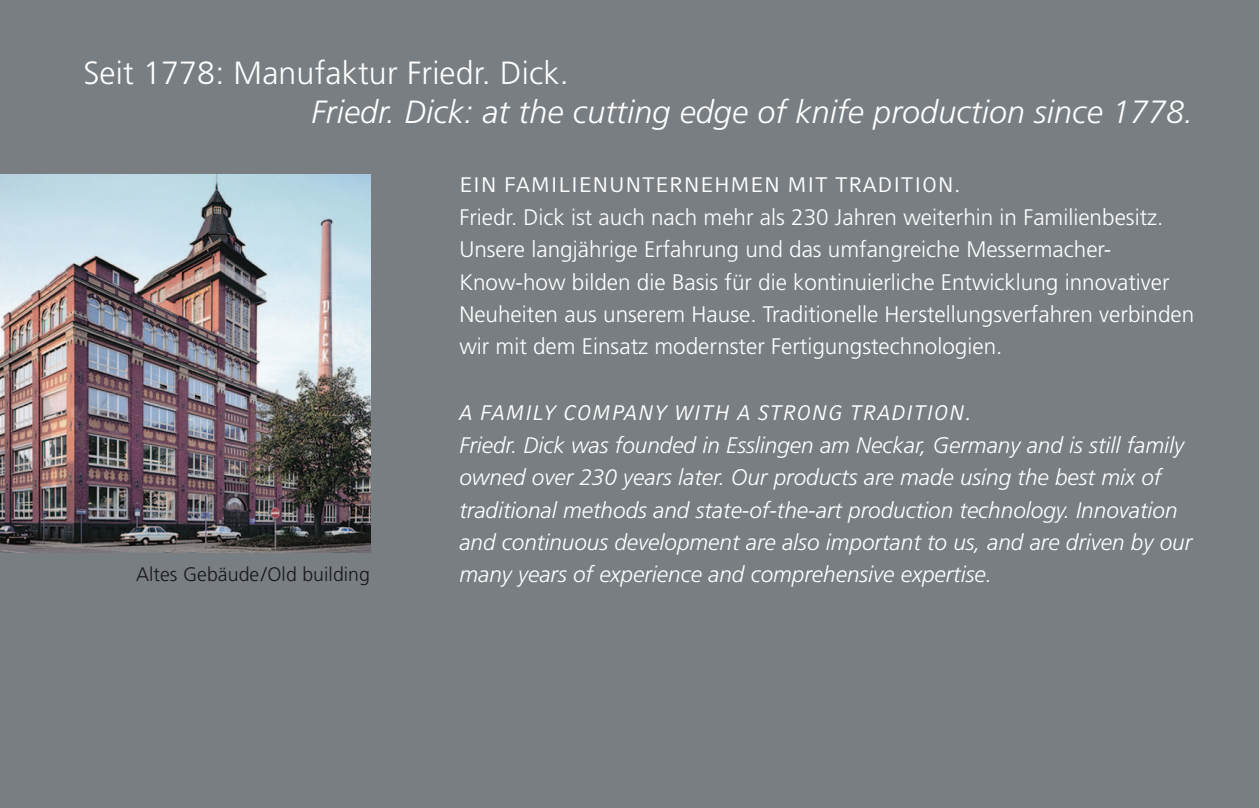
<style>
.page{position:relative;width:1259px;height:808px;background:#787e82}
.page>*{position:absolute;margin:0;border:0;box-sizing:border-box;transform-origin:0 0}
.t1{font:italic 300 32.1px "Frutiger";letter-spacing:.005em;color:#fff}
.t2{font:300 32.1px "Frutiger";letter-spacing:.005em;color:#fff}
.t3{font:300 22.5px/32.4px "Frutiger";color:#fff}
.t4{font:italic 300 22.5px/32.4px "Frutiger";color:#fff}
.t5{font:21px "Compatil Fact LT Pro";letter-spacing:.035em;color:#fff}
.t6{font:italic 21px "Compatil Fact LT Pro";letter-spacing:.035em;color:#fff}
.t7{font:300 19.5px "Frutiger";letter-spacing:.005em;color:#1a171c}
</style>
<div class="page">
<img style="left:0;top:174px;width:370px;height:378px">
<h1 class="t2" style="left:83px;top:54px;width:487px">Seit 1778: Manufaktur Friedr. Dick.</h1>
<h1 class="t1" style="left:311px;top:93px;width:883px">Friedr. Dick: at the cutting edge of knife production since 1778.</h1>
<p class="t5" style="left:459px;top:173px;width:502px">EIN FAMILIENUNTERNEHMEN MIT TRADITION.</p>
<p class="t3" style="left:459px;top:201px;width:736px">Friedr. Dick ist auch nach mehr als 230 Jahren weiterhin in Familienbesitz.<br>U nsere langjährige Erfahrung und das umfangreiche Messermacher-Know-how bilden die Basis für die kontinuierliche Entwicklung innovativer Neuheiten aus unserem Hause. Traditionelle Herstellungsverfahren verbinden wir mit dem Einsatz modernster Fertigungstechnologien.</p>
<p class="t6" style="left:459px;top:401px;width:514px">A FAMILY COMPANY WITH A STRONG TRADITION.</p>
<p class="t4" style="left:459px;top:429px;width:734px">Friedr. Dick was founded in Esslingen am Neckar, Germany and is still family owned over 230 years later. Our products are made using the best mix of traditional methods and state-of-the-art production technology. Innovation and continuous development are also important to us, and are driven by our</p>
<p class="t7" style="left:136px;top:564px;width:235px">Altes Gebäude / Old building</p>
<p class="t4" style="left:459px;top:559px;width:534px">many years of experience and comprehensive expertise.</p>
</div>
